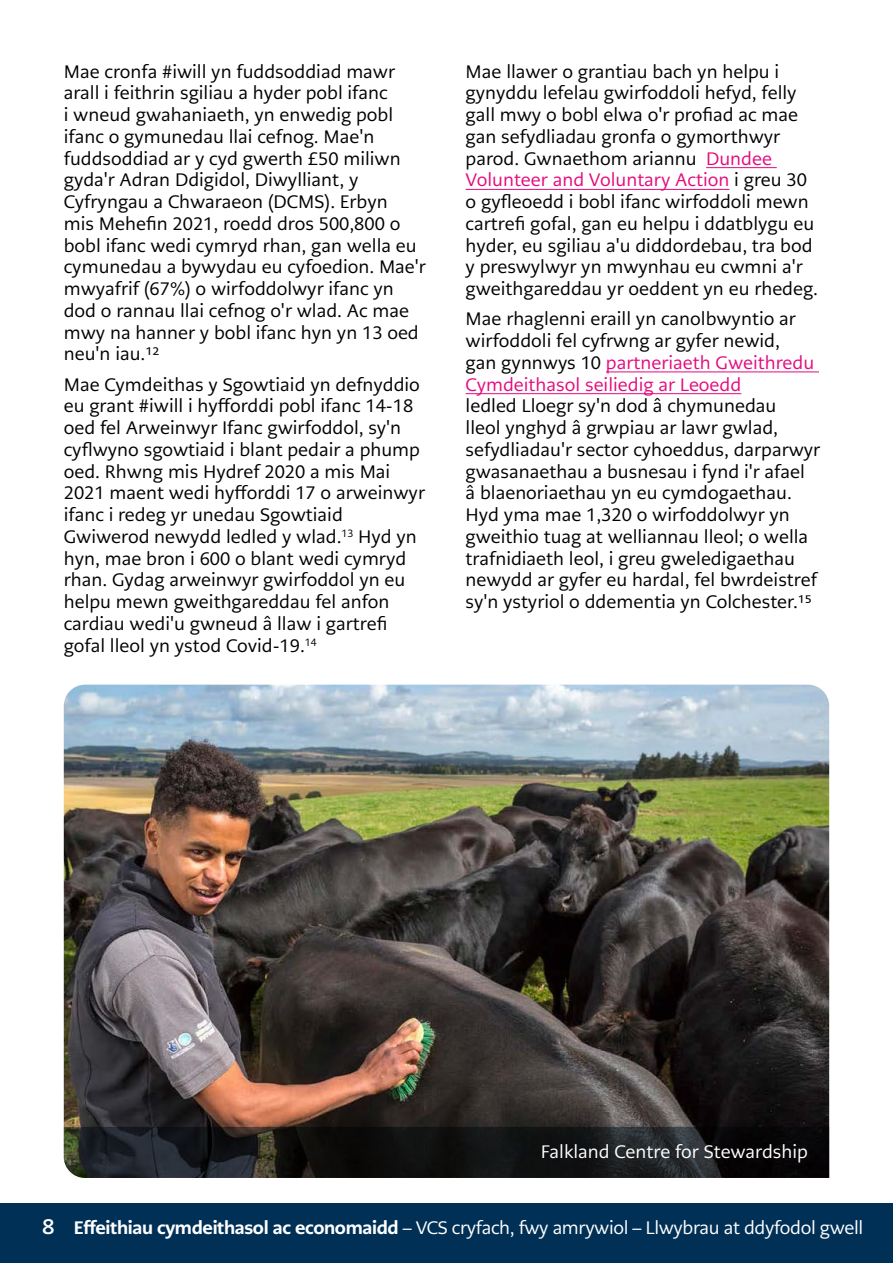
<style>
.page{position:relative;width:893px;height:1263px;background:#fff}
.page>*{position:absolute;margin:0;border:0;box-sizing:border-box;transform-origin:0 0}
.P__Body{font:18px/21.8px "PMN Caecilia Sans Text";color:#000}
.A__Footer{font:18px "PMN Caecilia Sans Text";letter-spacing:-.02em;color:#fff}
.A__Footer-2{font:18px "PMN Caecilia Sans Text";color:#fff}
.s1{color:#e50b7e}
.s2{font-family:"PMN Caecilia Sans Head";font-weight:700;font-size:21px}
.s3{font-weight:800}
</style>
<div class="page">
<div style="left:0;top:1203px;width:893px;height:60px;background:#003056"></div>
<hr style="left:706px;top:167px;width:71px;height:1px;background:#e50b7e">
<hr style="left:466px;top:189px;width:263px;height:1px;background:#e50b7e">
<hr style="left:606px;top:372px;width:213px;height:1px;background:#e50b7e">
<hr style="left:466px;top:393px;width:275px;height:1px;background:#e50b7e">
<img style="left:64px;top:685px;width:765px;height:442px">
<svg style="left:64px;top:1127px;width:765px;height:51px;background:#18191a"></svg>
<p class="P__Body" style="left:64px;top:60px;width:364px">Mae cronfa #iwill yn fuddsoddiad mawr arall i feithrin sgiliau a hyder pobl ifanc<br>i wneud gwahaniaeth, yn enwedig pobl ifanc o gymunedau llai cefnog. Mae'n fuddsoddiad ar y cyd gwerth £50 miliwn gyda'r Adran Ddigidol, Diwylliant, y Cyfryngau a Chwaraeon (DCMS). Erbyn<br>mis Mehefin 2021, roedd dros 500,800 o bobl ifanc wedi cymryd rhan, gan wella eu cymunedau a bywydau eu cyfoedion. Mae'r mwyafrif (67%) o wirfoddolwyr ifanc yn dod o rannau llai cefnog o'r wlad. Ac mae mwy na hanner y bobl ifanc hyn yn 13 oed neu'n iau.12</p>
<p class="P__Body" style="left:64px;top:373px;width:363px">Mae Cymdeithas y Sgowtiaid yn defnyddio eu grant #iwill i hyfforddi pobl ifanc 14-18 oed fel Arweinwyr Ifanc gwirfoddol, sy'n cyflwyno sgowtiaid i blant pedair a phump oed. Rhwng mis Hydref 2020 a mis Mai 2021 maent wedi hyfforddi 17 o arweinwyr ifanc i redeg yr unedau Sgowtiaid Gwiwerod newydd ledled y wlad.<sup>13</sup> Hyd yn hyn, mae bron i 600 o blant wedi cymryd rhan. Gydag arweinwyr gwirfoddol yn eu helpu mewn gweithgareddau fel anfon cardiau wedi'u gwneud â llaw i gartrefi gofal lleol yn ystod Covid-19.<sup>14</sup></p>
<p class="P__Body" style="left:466px;top:60px;width:354px">Mae llawer o grantiau bach yn helpu i gynyddu lefelau gwirfoddoli hefyd, felly gall mwy o bobl elwa o'r profiad ac mae gan sefydliadau gronfa o gymorthwyr parod. Gwnaethom ariannu <span class="s1">Dundee Volunteer and Voluntary Action</span> i greu 30 o gyfleoedd i bobl ifanc wirfoddoli mewn cartrefi gofal, gan eu helpu i ddatblygu eu hyder, eu sgiliau a'u diddordebau, tra bod y preswylwyr yn mwynhau eu cwmni a'r gweithgareddau yr oeddent yn eu rhedeg.</p>
<p class="P__Body" style="left:466px;top:308px;width:356px">Mae rhaglenni eraill yn canolbwyntio ar wirfoddoli fel cyfrwng ar gyfer newid,<br>gan gynnwys 10 <span class="s1">partneriaeth Gweithredu Cymdeithasol seiliedig ar Leoedd<br></span>ledled Lloegr sy'n dod â chymunedau<br>lleol ynghyd â grwpiau ar lawr gwlad, sefydliadau'r sector cyhoeddus, darparwyr gwasanaethau a busnesau i fynd i'r afael<br>â blaenoriaethau yn eu cymdogaethau.<br>Hyd yma mae 1,320 o wirfoddolwyr yn gweithio tuag at welliannau lleol; o wella trafnidiaeth leol, i greu gweledigaethau newydd ar gyfer eu hardal, fel bwrdeistref sy'n ystyriol o ddementia yn Colchester.15</p>
<p class="A__Footer-2" style="left:541px;top:1140px;width:268px">Falkland Centre for Stewardship</p>
<p class="A__Footer" style="left:43px;top:1216px;width:822px"><span class="s2">8</span> <span class="s3">Effeithiau cymdeithasol ac economaidd</span> – VCS cryfach, fwy amrywiol – Llwybrau at ddyfodol gwell</p>
</div>
